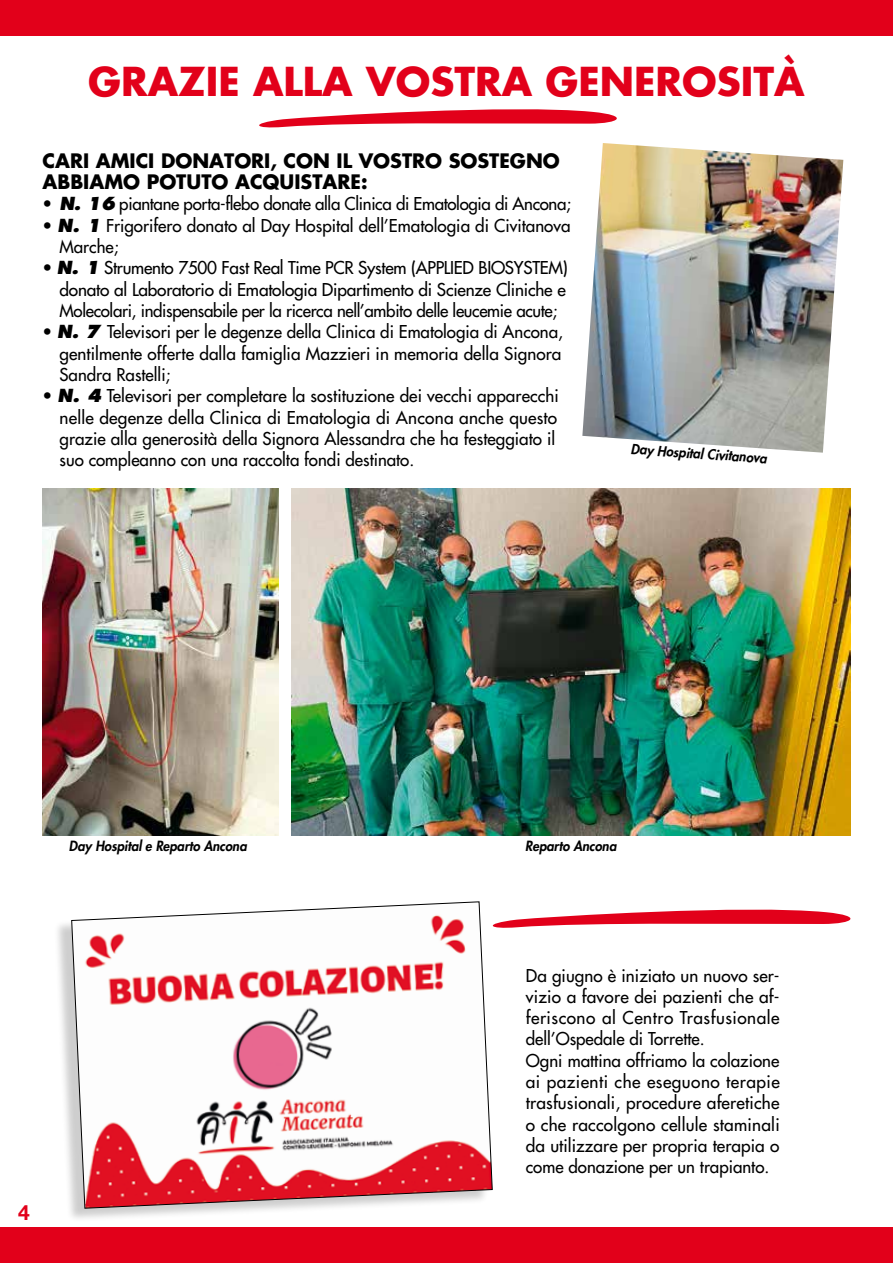
<style>
.page{position:relative;width:893px;height:1263px;background:#fff}
.page>*{position:absolute;margin:0;border:0;box-sizing:border-box;transform-origin:0 0}
.t1{font:700 39px "Futura";color:#e2001a}
.t2{font:700 21px "Helvetica Neue";color:#e2001a}
.t3{font:700 19.5px/21.3px "Futura";color:#000}
.t4{font:17.25px/21.3px "Futura";color:#000}
.t5{font:17.25px "Futura";letter-spacing:-.02em;color:#000}
.t6{font:italic 800 13.5px "Futura";color:#000}
.s1{font-weight:800;font-style:italic}
</style>
<div class="page">
<div style="left:0;top:0;width:893px;height:36px;background:#e2001a"></div>
<div style="left:0;top:1227px;width:893px;height:36px;background:#e2001a"></div>
<div style="left:54px;top:901px;width:435px;height:321px;background:#000;opacity:.2"></div>
<svg style="left:71px;top:901px;width:422px;height:308px"></svg>
<svg style="left:259px;top:109px;width:358px;height:19px"></svg>
<svg style="left:482px;top:904px;width:369px;height:25px"></svg>
<img style="left:43px;top:488px;width:235px;height:348px">
<img style="left:582px;top:143px;width:261px;height:310px">
<img style="left:291px;top:488px;width:559px;height:348px">
<h1 class="t1" style="left:88px;top:54px;width:718px">GRAZIE ALLA VOSTRA GENEROSITæ</h1>
<p class="t3" style="left:43px;top:149px;width:519px">CARI AMICI DONATORI, CON IL VOSTRO SOSTEGNO<br>ABBIAMO POTUTO ACQUISTARE:</p>
<p class="t5" style="left:43px;top:193px;width:530px">• <span class="s1">N. 16</span> piantane porta-flebo donate alla Clinica di Ematologia di Ancona;</p>
<p class="t4" style="left:60px;top:215px;width:513px;text-indent:-17px">• <span class="s1">N. 1</span> Frigorifero donato al Day Hospital dell’Ematologia di Civitanova<br>Marche;</p>
<p class="t4" style="left:60px;top:257px;width:510px;text-align:justify;text-indent:-17px">• <span class="s1">N. 1</span> Strumento 7500 Fast Real Time PCR System (APPLIED BIOSYSTEM) donato al Laboratorio di Ematologia Dipartimento di Scienze Cliniche e Molecolari, indispensabile per la ricerca nell’ambito delle leucemie acute;</p>
<p class="t4" style="left:60px;top:321px;width:505px;text-align:justify;text-indent:-17px">• <span class="s1">N. 7</span> Televisori per le degenze della Clinica di Ematologia di Ancona, gentilmente offerte dalla famiglia Mazzieri in memoria della Signora Sandra Rastelli;</p>
<p class="t4" style="left:60px;top:385px;width:501px;text-indent:-17px">• <span class="s1">N. 4</span> Televisori per completare la sostituzione dei vecchi apparecchi nelle degenze della Clinica di Ematologia di Ancona anche questo grazie alla generosità della Signora Alessandra che ha festeggiato il suo compleanno con una raccolta fondi destinato.</p>
<p class="t6" style="left:632px;top:440px;width:138px;rotate:4deg">Day Hospital Civitanova</p>
<p class="t6" style="left:69px;top:837px;width:179px">Day Hospital e Reparto Ancona</p>
<p class="t6" style="left:525px;top:837px;width:93px">Reparto Ancona</p>
<p class="t2" style="left:18px;top:1196px;width:13px">4</p>
<p class="t4" style="left:526px;top:964px;width:255px">Da giugno è iniziato un nuovo ser&shy;vizio a favore dei pazienti che af&shy;feriscono al Centro Trasfusionale dell’Ospedale di Torrette.<br>Ogni mattina offriamo la colazione ai pazienti che eseguono terapie trasfusionali, procedure aferetiche o che raccolgono cellule staminali da utilizzare per propria terapia o come donazione per un trapianto.</p>
</div>
